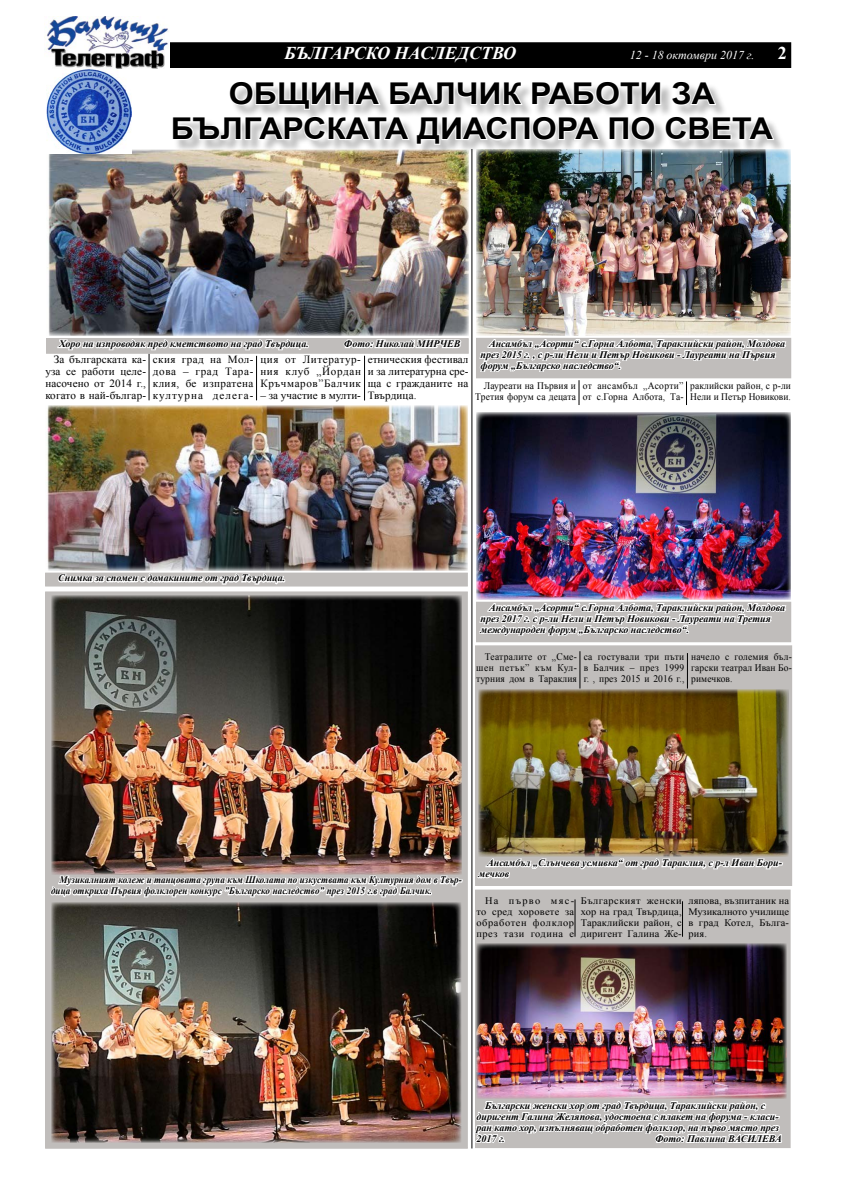
<style>
.page{position:relative;width:842px;height:1191px;background:#fff}
.page>*{position:absolute;margin:0;border:0;box-sizing:border-box;transform-origin:0 0}
.t1{font:700 30px/35px "Arial";color:#000;text-align:center;scale:1.07 1}
.t2{font:italic 700 18px "Times New Roman";color:#fff}
.t3{font:700 18px "Times New Roman";color:#fff}
.t4{font:italic 12px "Times New Roman";color:#fff}
.t5{font:11px/12px "Times New Roman";letter-spacing:.015em;color:#000;text-align:justify}
.t6{font:italic 700 10px/11px "Times New Roman";color:#000}
.t7{font:10px/11px "Times New Roman";letter-spacing:.015em;color:#000;text-align:justify;scale:.95 1}
.t8{font:10px/11px "Times New Roman";letter-spacing:.015em;color:#000;text-align:justify;scale:1.04 1}
.t9{font:italic 700 10px/11px "Times New Roman";color:#000;scale:.9 1}
</style>
<div class="page">
<div style="left:46px;top:43px;width:745px;height:24px;background:#000"></div>
<div style="left:45px;top:42px;width:746px;height:26px;border:1px solid #000"></div>
<img style="left:45px;top:16px;width:124px;height:53px">
<img style="left:47px;top:405px;width:421px;height:159px">
<svg style="left:45px;top:564px;width:423px;height:23px"></svg>
<div style="left:174px;top:83px;width:612px;height:74px;background:#000;opacity:.26"></div>
<svg style="left:174px;top:83px;width:602px;height:63px"></svg>
<hr style="left:149px;top:353px;width:1px;height:47px;background:#000">
<hr style="left:256px;top:356px;width:1px;height:44px;background:#000">
<hr style="left:364px;top:356px;width:1px;height:44px;background:#000">
<img style="left:48px;top:149px;width:420px;height:181px">
<svg style="left:46px;top:330px;width:423px;height:30px"></svg>
<img style="left:46px;top:69px;width:85px;height:85px">
<svg style="left:45px;top:591px;width:423px;height:557px;background:#bfbcba"></svg>
<svg style="left:49px;top:779px;width:414px;height:215px"></svg>
<img style="left:51px;top:595px;width:410px;height:279px">
<img style="left:52px;top:902px;width:409px;height:240px">
<img style="left:476px;top:149px;width:315px;height:115px">
<img style="left:476px;top:264px;width:315px;height:149px">
<img style="left:476px;top:413px;width:315px;height:115px">
<img style="left:476px;top:528px;width:315px;height:194px">
<hr style="left:580px;top:651px;width:1px;height:37px;background:#000">
<hr style="left:687px;top:653px;width:1px;height:35px;background:#000">
<img style="left:479px;top:689px;width:309px;height:167px">
<img style="left:475px;top:773px;width:310px;height:113px">
<div style="left:475px;top:889px;width:316px;height:259px;background:#c0bdbb"></div>
<hr style="left:575px;top:899px;width:1px;height:37px;background:#000">
<hr style="left:682px;top:901px;width:1px;height:35px;background:#000">
<img style="left:476px;top:943px;width:310px;height:155px">
<img style="left:475px;top:1026px;width:308px;height:122px">
<hr style="left:471px;top:149px;width:1px;height:999px;background:#000">
<h2 class="t2" style="left:284px;top:40px;width:233px">БЪЛГАРСКО НАСЛЕДСТВО</h2>
<p class="t4" style="left:630px;top:47px;width:126px">12 - 18 октомври 2017 г.</p>
<h2 class="t3" style="left:778px;top:40px;width:10px">2</h2>
<h1 class="t1" style="left:171px;top:76px;width:564px">ОБЩИНА БАЛЧИК РАБОТИ ЗА<br>БЪЛГАРСКАТА ДИАСПОРА ПО СВЕТА</h1>
<p class="t6" style="left:480px;top:338px;width:306px;text-indent:9px">Ансамбъл „Асорти“ с.Горна Албота, Тараклийски район, Молдова през 2015 г. , с р-ли Нели и Петър Новикови - Лауреати на Първия форум „Българско наследство“.</p>
<p class="t6" style="left:59px;top:338px;width:251px">Хоро на изпроводяк пред кметството на град Твърдица.</p>
<p class="t6" style="left:344px;top:338px;width:118px">Фото: Николай МИРЧЕВ</p>
<p class="t5" style="left:368px;top:353px;width:102px">етническия фестивал и за литературна сре&shy;ща с гражданите на Твърдица.</p>
<p class="t5" style="left:45px;top:353px;width:102px;text-indent:8px">За българската ка&shy;уза се работи целе&shy;насочено от 2014 г., когато в най-българ-</p>
<p class="t5" style="left:260px;top:353px;width:102px">ция от Литератур&shy;ния клуб „Йордан Кръчмаров”Балчик</p>
<p class="t5" style="left:153px;top:353px;width:102px">ския град на Мол&shy;дова – град Тара&shy;клия, бе изпратена културна делега-</p>
<p class="t7" style="left:583px;top:379px;width:107px">от ансамбъл „Асорти” от с.Горна Албота, Та-</p>
<p class="t7" style="left:475px;top:379px;width:107px;text-align:right">Лауреати на Първия и<br>Третия форум са децата</p>
<p class="t7" style="left:690px;top:379px;width:107px">раклийски район, с р-ли<br>Нели и Петър Новикови.</p>
<p class="t5" style="left:260px;top:389px;width:102px">– за участие в мулти-</p>
<p class="t6" style="left:58px;top:572px;width:229px">Снимка за спомен с домакините от град Твърдица.</p>
<p class="t6" style="left:480px;top:601px;width:306px;text-indent:9px">Ансамбъл „Асорти“ с.Горна Албота, Тараклийски район, Молдова през 2017 г. с р-ли Нели и Петър Новикови - Лауреати на Третия международен форум „Българско наследство“.</p>
<p class="t7" style="left:584px;top:650px;width:107px">са гостували три пъти в Балчик – през 1999 г. , през 2015 и 2016 г.,</p>
<p class="t7" style="left:476px;top:650px;width:107px;text-indent:9px">Театралите от „Сме&shy;шен петък” към Кул&shy;турния дом в Тараклия</p>
<p class="t7" style="left:691px;top:650px;width:108px">начело с големия бъл&shy;гарски театрал Иван Бо&shy;римечков.</p>
<p class="t9" style="left:51px;top:874px;width:458px;text-indent:8px">Музикалният колеж и танцовата група към Школата по изкуствата към Културния дом в Твър&shy;дица откриха Първия фолклорен конкурс ”Българско наследство” през 2015 г.в град Балчик.</p>
<p class="t6" style="left:479px;top:857px;width:305px;text-indent:9px">Ансамбъл „Слънчева усмивка“ от град Тараклия, с р-л Иван Бори&shy;мечков</p>
<p class="t8" style="left:581px;top:894px;width:98px">Българският женски хор на град Твърдица, Тараклийски район, с диригент Галина Же-</p>
<p class="t8" style="left:476px;top:894px;width:95px;text-indent:8px">На първо мяс&shy;то сред хоровете за обработен фолклор през тази година е</p>
<p class="t8" style="left:688px;top:894px;width:98px">ляпова, възпитаник на Музикалното училище в град Котел, Бълга&shy;рия.</p>
<p class="t6" style="left:476px;top:1099px;width:304px;text-indent:9px">Български женски хор от град Твърдица, Тараклийски район, с диригент Галина Желяпова, удостоена с плакет на форума - класи&shy;ран като хор, изпълняващ обработен фолклор, на първо място през 2017 г.</p>
<p class="t6" style="left:655px;top:1132px;width:128px">Фото: Павлина ВАСИЛЕВА</p>
</div>
